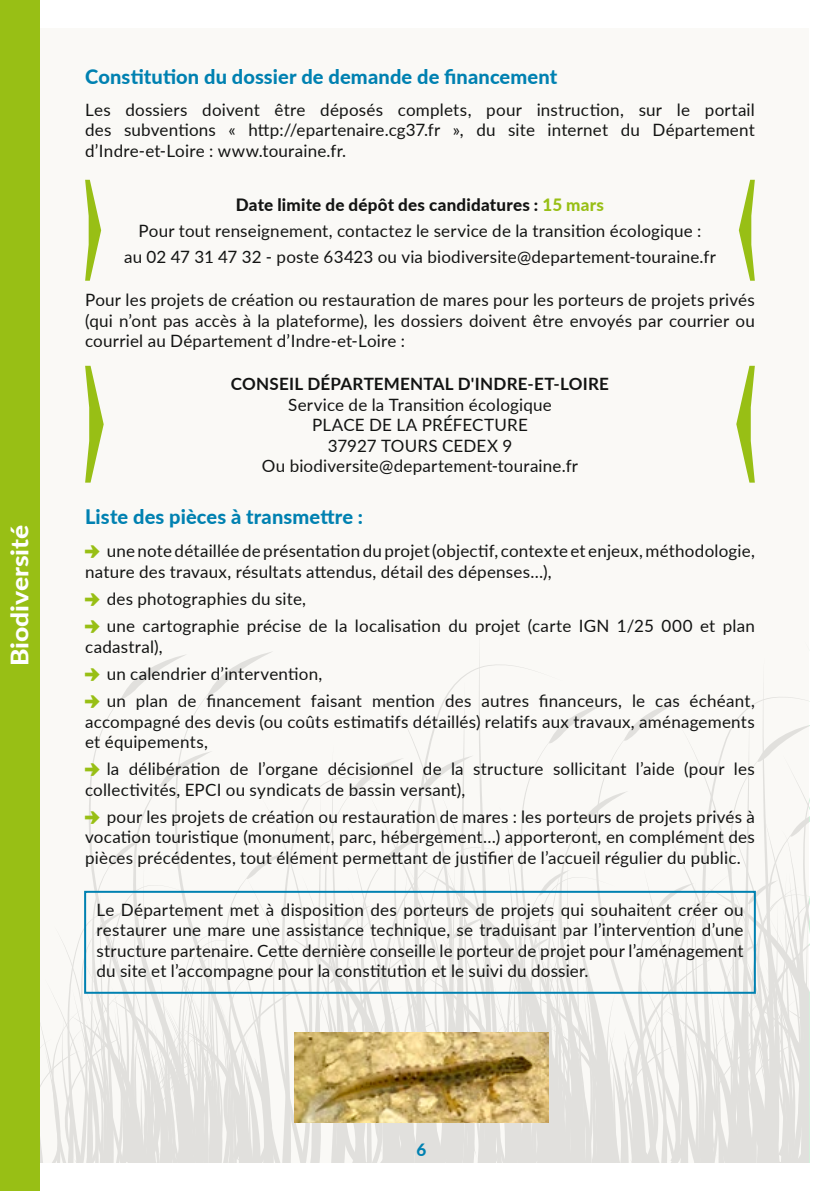
<style>
.page{position:relative;width:840px;height:1191px;background:#fff}
.page>*{position:absolute;margin:0;border:0;box-sizing:border-box;transform-origin:0 0}
.t1{font:800 24px "Lato";color:#fff;scale:1.1 1}
.t2{font:800 20px "Lato";letter-spacing:.01em;color:#0081b1}
.t3{font:17px/20.4px "Lato";letter-spacing:.015em;color:#131413}
.t4{font:700 17px "Lato";letter-spacing:.015em;color:#131413}
.t5{font:800 17px "Lato";color:#0081b1}
.s1{font-weight:800}
.s2{font-weight:800;color:#98bf15}
.s3{font-family:"Pointers";font-size:18px;color:#98bf15}
</style>
<div class="page">
<div style="left:30px;top:28px;width:779px;height:1134px;background:#faf9f6"></div>
<svg style="left:40px;top:652px;width:769px;height:510px"></svg>
<svg style="left:85px;top:366px;width:19px;height:116px"></svg>
<svg style="left:736px;top:366px;width:18px;height:116px"></svg>
<svg style="left:85px;top:180px;width:16px;height:101px"></svg>
<svg style="left:738px;top:180px;width:16px;height:101px"></svg>
<img style="left:294px;top:1032px;width:253px;height:91px">
<div style="left:0;top:0;width:40px;height:1191px;background:#98bf15"></div>
<div style="left:84px;top:890px;width:671px;height:103px;border:2px solid #0081b1"></div>
<h1 class="t1" style="left:2px;top:666px;width:130px;rotate:-90deg">Biodiversité</h1>
<p class="t2" style="left:85px;top:62px;width:473px">Constitution du dossier de demande de financement</p>
<p class="t3" style="left:85px;top:99px;width:670px;text-align:justify">Les dossiers doivent être déposés complets, pour instruction, sur le portail des subventions « http://epartenaire.cg37.fr », du site internet du Département d’Indre-et-Loire : www.touraine.fr.</p>
<p class="t3" style="left:124px;top:191px;width:593px;line-height:26px;text-align:center"><span class="s1">Date limite de dépôt des candidatures :</span> <span class="s2">15 mars<br></span>Pour tout renseignement, contactez le service de la transition écologique :<br>au 02 47 31 47 32 - poste 63423 ou via biodiversite@departement-touraine.fr</p>
<p class="t3" style="left:85px;top:289px;width:670px;text-align:justify">Pour les projets de création ou restauration de mares pour les porteurs de projets privés (qui n’ont pas accès à la plateforme), les dossiers doivent être envoyés par courrier ou courriel au Département d’Indre-et-Loire :</p>
<p class="t4" style="left:231px;top:371px;width:379px">CONSEIL DÉPARTEMENTAL D'INDRE-ET-LOIRE</p>
<p class="t3" style="left:262px;top:393px;width:317px;text-align:center">Service de la Transition écologique<br>PLACE DE LA PRÉFECTURE<br>37927 TOURS CEDEX 9<br>Ou biodiversite@departement-touraine.fr</p>
<p class="t2" style="left:85px;top:502px;width:279px">Liste des pièces à transmettre :</p>
<p class="t3" style="left:85px;top:540px;width:670px"><span class="s3">2</span> une note détaillée de présentation du projet (objectif, contexte et enjeux, méthodologie, nature des travaux, résultats attendus, détail des dépenses…),</p>
<p class="t3" style="left:85px;top:584px;width:670px;line-height:27.2px"><span class="s3">2</span> des photographies du site,<br><span class="s3">2</span> une cartographie précise de la localisation du projet (carte IGN 1/25 000 et plan</p>
<p class="t3" style="left:85px;top:632px;width:670px;line-height:27.2px">cadastral),<br><span class="s3">2</span> un calendrier d’intervention,<br><span class="s3">2</span> un plan de financement faisant mention des autres financeurs, le cas échéant,</p>
<p class="t3" style="left:85px;top:710px;width:670px">accompagné des devis (ou coûts estimatifs détaillés) relatifs aux travaux, aménagements et équipements,</p>
<p class="t3" style="left:85px;top:758px;width:670px"><span class="s3">2</span> la délibération de l’organe décisionnel de la structure sollicitant l’aide (pour les collectivités, EPCI ou syndicats de bassin versant),</p>
<p class="t3" style="left:85px;top:806px;width:670px;text-align:justify"><span class="s3">2</span> pour les projets de création ou restauration de mares : les porteurs de projets privés à vocation touristique (monument, parc, hébergement…) apporteront, en complément des pièces précédentes, tout élément permettant de justifier de l’accueil régulier du public.</p>
<p class="t3" style="left:96px;top:899px;width:648px;text-align:justify">Le Département met à disposition des porteurs de projets qui souhaitent créer ou restaurer une mare une assistance technique, se traduisant par l’intervention d’une structure partenaire. Cette dernière conseille le porteur de projet pour l’aménagement du site et l’accompagne pour la constitution et le suivi du dossier.</p>
<p class="t5" style="left:416px;top:1137px;width:11px">6</p>
</div>
